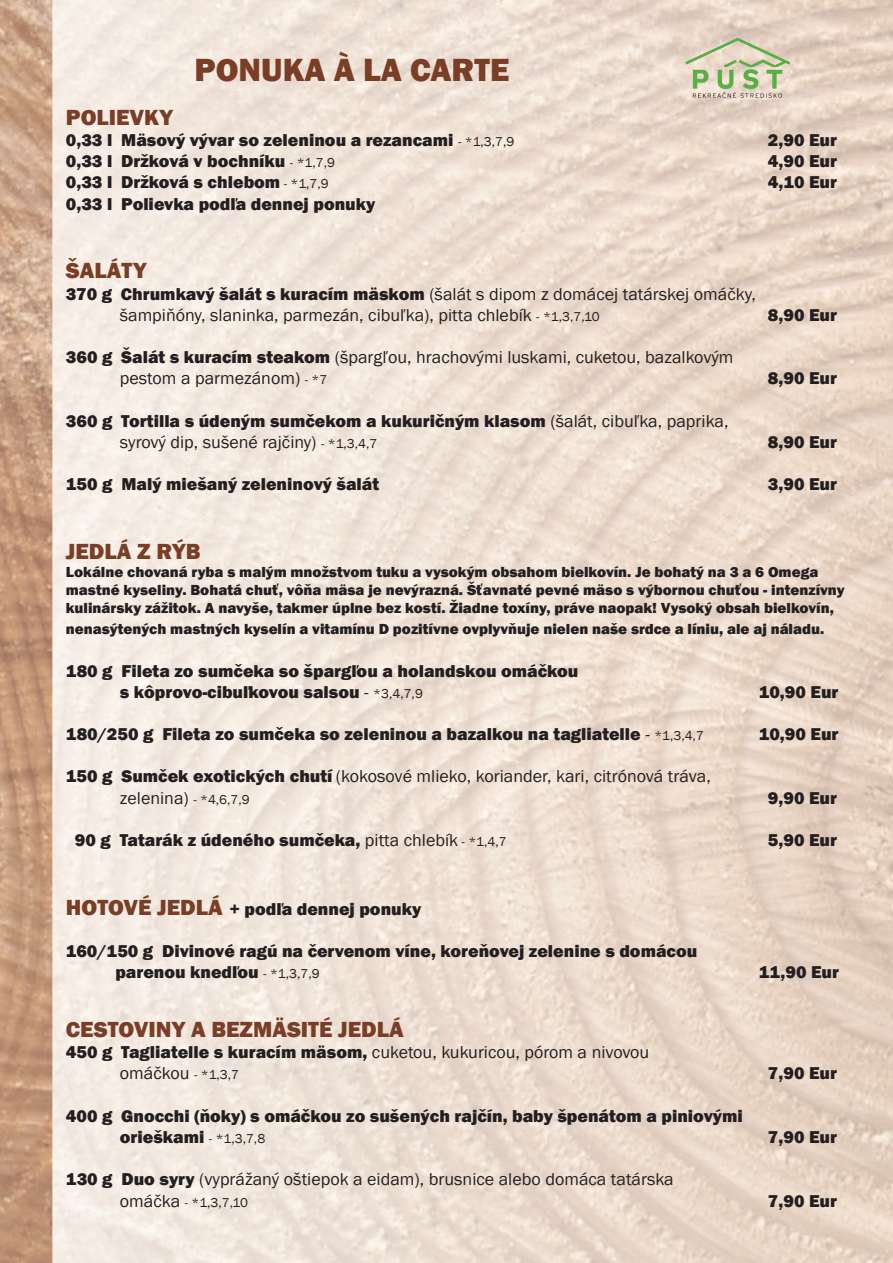
<style>
.page{position:relative;width:893px;height:1263px;background:#fff}
.page>*{position:absolute;margin:0;border:0;box-sizing:border-box;transform-origin:0 0}
.t1{font:800 33px "Franklin Gothic";color:#7a3e27}
.t2{font:800 22.5px "Franklin Gothic";color:#7a3e27}
.t3{font:800 17.7px/21.1px "Franklin Gothic";color:#231f20}
.t4{font:17.7px/21.1px "Franklin Gothic";color:#231f20}
.t5{font:800 15px/18px "Franklin Gothic";color:#231f20}
.t6{font:13.2px "Franklin Gothic";color:#231f20}
.s1{font-weight:400;font-size:13.2px}
.s2{font-weight:800}
.s3{font-size:13.2px}
.s4{font-weight:400}
.s5{font-size:22.5px;color:#7a3e27}
.s6{font-size:17.7px}
</style>
<div class="page">
<img style="left:0;top:0;width:893px;height:1263px">
<img style="left:682px;top:37px;width:107px;height:61px">
<h1 class="t1" style="left:195px;top:49px;width:316px">PONUKA À LA CARTE</h1>
<p class="t2" style="left:66px;top:103px;width:108px">POLIEVKY</p>
<p class="t3" style="left:66px;top:129px;width:450px">0,33 l Mäsový vývar so zeleninou a rezancami <span class="s1">- *1,3,7,9</span></p>
<p class="t3" style="left:768px;top:129px;width:70px">2,90 Eur</p>
<p class="t3" style="left:66px;top:151px;width:271px">0,33 l Držková v bochníku <span class="s1">- *1,7,9</span></p>
<p class="t3" style="left:768px;top:151px;width:70px">4,90 Eur</p>
<p class="t3" style="left:66px;top:172px;width:264px">0,33 l Držková s chlebom <span class="s1">- *1,7,9</span></p>
<p class="t3" style="left:768px;top:172px;width:71px">4,10 Eur</p>
<p class="t3" style="left:66px;top:193px;width:311px">0,33 l Polievka podľa dennej ponuky</p>
<p class="t2" style="left:66px;top:256px;width:82px">ŠALÁTY</p>
<p class="t4" style="left:120px;top:283px;width:638px;text-indent:-54px"><span class="s2">370 g Chrumkavý šalát s kuracím mäskom</span> (šalát s dipom z domácej tatárskej omáčky, šampiňóny, slaninka, parmezán, cibuľka), pitta chlebík <span class="s3">- *1,3,7,10</span></p>
<p class="t4" style="left:120px;top:347px;width:615px;text-indent:-54px"><span class="s2">360 g Šalát s kuracím steakom</span> (špargľou, hrachovými luskami, cuketou, bazalkovým pestom a parmezánom) <span class="s3">- *7</span></p>
<p class="t4" style="left:120px;top:410px;width:610px;text-indent:-54px"><span class="s2">360 g Tortilla s údeným sumčekom a kukuričným klasom</span> (šalát, cibuľka, paprika, syrový dip, sušené rajčiny) <span class="s3">- *1,3,4,7</span></p>
<p class="t3" style="left:768px;top:304px;width:70px">8,90 Eur</p>
<p class="t3" style="left:768px;top:368px;width:70px">8,90 Eur</p>
<p class="t3" style="left:768px;top:431px;width:70px">8,90 Eur</p>
<p class="t3" style="left:66px;top:474px;width:315px">150 g Malý miešaný zeleninový šalát</p>
<p class="t3" style="left:768px;top:474px;width:70px">3,90 Eur</p>
<p class="t2" style="left:66px;top:537px;width:136px">JEDLÁ Z RÝB</p>
<p class="t5" style="left:66px;top:563px;width:780px">Lokálne chovaná ryba s malým množstvom tuku a vysokým obsahom bielkovín. Je bohatý na 3 a 6 Omega mastné kyseliny. Bohatá chuť, vôňa mäsa je nevýrazná. Šťavnaté pevné mäso s výbornou chuťou - intenzívny kulinársky zážitok. A navyše, takmer úplne bez kostí. Žiadne toxíny, práve naopak! Vysoký obsah bielkovín,</p>
<p class="t5" style="left:66px;top:620px;width:760px">nenasýtených mastných kyselín a vitamínu D pozitívne ovplyvňuje nielen naše srdce a líniu, ale aj náladu.</p>
<p class="t3" style="left:120px;top:660px;width:460px;text-indent:-54px">180 g Fileta zo sumčeka so špargľou a holandskou omáčkou s kôprovo-cibuľkovou salsou <span class="s4">-</span> <span class="s1">*3,4,7,9</span></p>
<p class="t3" style="left:759px;top:681px;width:81px">10,90 Eur</p>
<p class="t3" style="left:66px;top:723px;width:639px">180/250 g Fileta zo sumčeka so zeleninou a bazalkou na tagliatelle <span class="s4">-</span> <span class="s1">*1,3,4,7</span></p>
<p class="t3" style="left:759px;top:723px;width:81px">10,90 Eur</p>
<p class="t4" style="left:120px;top:766px;width:592px;text-indent:-54px"><span class="s2">150 g Sumček exotických chutí</span> (kokosové mlieko, koriander, kari, citrónová tráva, zelenina) <span class="s3">- *4,6,7,9</span></p>
<p class="t3" style="left:768px;top:787px;width:70px">9,90 Eur</p>
<p class="t3" style="left:75px;top:829px;width:433px">90 g Tatarák z údeného sumčeka, <span class="s4">pitta chlebík</span> <span class="s1">- *1,4,7</span></p>
<p class="t3" style="left:768px;top:829px;width:70px">5,90 Eur</p>
<p class="t3" style="left:66px;top:898px;width:357px"><span class="s5">HOTOVÉ JEDLÁ</span> + podľa dennej ponuky</p>
<p class="t3" style="left:115px;top:940px;width:583px;text-indent:-50px">160/150 g Divinové ragú na červenom víne, koreňovej zelenine s domácou parenou knedľou <span class="s1">- *1,3,7,9</span></p>
<p class="t2" style="left:66px;top:1015px;width:339px">CESTOVINY A BEZMÄSITÉ JEDLÁ</p>
<p class="t4" style="left:120px;top:1042px;width:531px;text-indent:-54px"><span class="s2">450 g Tagliatelle s kuracím mäsom,</span> cuketou, kukuricou, pórom a nivovou omáčkou <span class="s3">- *1,3,7</span></p>
<p class="t3" style="left:120px;top:1105px;width:624px;text-indent:-54px">400 g Gnocchi (ňoky) s omáčkou zo sušených rajčín, baby špenátom a piniovými orieškami <span class="s1">- *1,3,7,8</span></p>
<p class="t3" style="left:759px;top:962px;width:82px">11,90 Eur</p>
<p class="t3" style="left:768px;top:1063px;width:70px">7,90 Eur</p>
<p class="t3" style="left:768px;top:1126px;width:70px">7,90 Eur</p>
<p class="t4" style="left:66px;top:1169px;width:609px"><span class="s2">130 g Duo syry</span> (vyprážaný oštiepok a eidam), brusnice alebo domáca tatárska</p>
<p class="t6" style="left:120px;top:1194px;width:130px"><span class="s6">omáčka</span> - *1,3,7,10</p>
<p class="t3" style="left:768px;top:1190px;width:70px">7,90 Eur</p>
</div>
